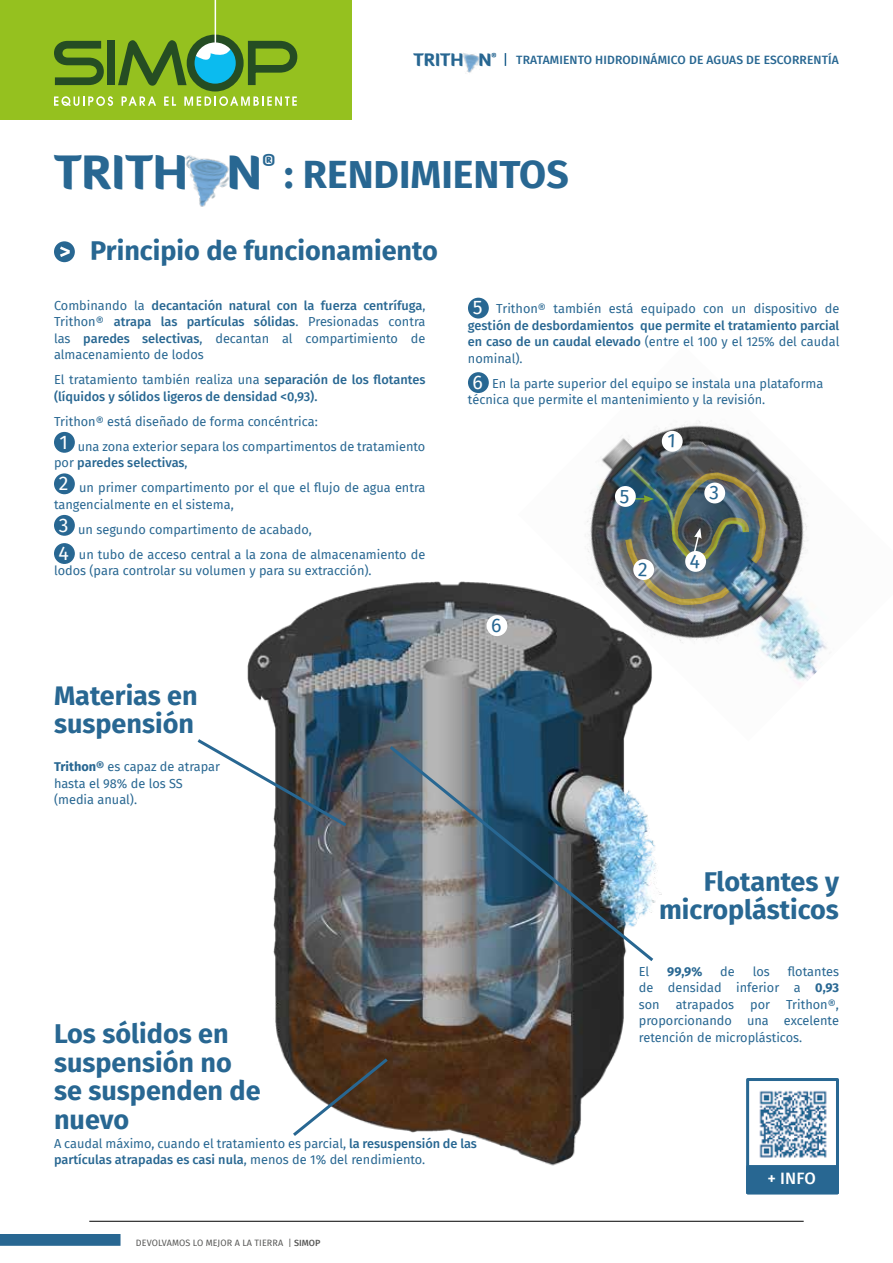
<style>
.page{position:relative;width:893px;height:1263px;background:#fff}
.page>*{position:absolute;margin:0;border:0;box-sizing:border-box;transform-origin:0 0}
.t1{font:900 46.05px "Diavlo";color:#286792}
.t2{font:700 39.15px "Fira Sans";color:#286792}
.t3{font:700 27px/28.5px "Fira Sans";color:#286792}
.t4{font:19.5px "Fira Sans";color:#286792}
.t5{font:900 17.25px "Diavlo";color:#286792}
.t6{font:500 16.5px "Fira Sans";color:#fff}
.t7{font:12.75px/16.5px "Fira Sans";color:#286792}
.t8{font:500 12.75px/16.5px "Fira Sans";color:#286792}
.t9{font:700 12.75px "Fira Sans";color:#286792}
.t10{font:500 12px "Fira Sans";letter-spacing:.01em;color:#286792}
.t11{font:900 10.05px "Diavlo";color:#286792}
.t12{font:9px "Fira Sans";letter-spacing:.01em;color:#575756}
.s1{font-weight:500}
.s2{font-weight:400}
.s3{font-size:19.5px;color:#fff}
.s4{font-weight:700}
</style>
<div class="page">
<div style="left:746px;top:1078px;width:93px;height:116px;border:3px solid #286792"></div>
<div style="left:746px;top:1165px;width:93px;height:29px;background:#286792"></div>
<img style="left:759px;top:1090px;width:68px;height:68px">
<img style="left:587px;top:420px;width:240px;height:265px">
<img style="left:247px;top:569px;width:429px;height:597px">
<img style="left:386px;top:743px;width:271px;height:221px">
<div style="left:54px;top:432px;width:21px;height:21px;background:#286792;border-radius:50%"></div>
<div style="left:54px;top:473px;width:21px;height:21px;background:#286792;border-radius:50%"></div>
<div style="left:54px;top:515px;width:21px;height:21px;background:#286792;border-radius:50%"></div>
<div style="left:54px;top:543px;width:21px;height:21px;background:#286792;border-radius:50%"></div>
<div style="left:468px;top:298px;width:21px;height:20px;background:#286792;border-radius:50%"></div>
<div style="left:468px;top:372px;width:21px;height:21px;background:#286792;border-radius:50%"></div>
<div style="left:54px;top:241px;width:21px;height:21px;background:#286792;border-radius:50%"></div>
<svg style="left:60px;top:246px;width:10px;height:11px"></svg>
<svg style="left:290px;top:1055px;width:101px;height:84px"></svg>
<svg style="left:197px;top:736px;width:153px;height:93px"></svg>
<div style="left:662px;top:431px;width:21px;height:21px;background:#fff;border-radius:50%"></div>
<div style="left:486px;top:615px;width:21px;height:21px;background:#fff;border-radius:50%"></div>
<div style="left:615px;top:486px;width:21px;height:21px;background:#fff;border-radius:50%"></div>
<hr style="left:89px;top:1221px;width:715px;height:1px;background:#000">
<img style="left:185px;top:155px;width:44px;height:52px">
<div style="left:0;top:0;width:351px;height:119px;background:#95c11f"></div>
<svg style="left:54px;top:35px;width:243px;height:71px"></svg>
<hr style="left:215px;top:0;width:1px;height:47px;background:#fff">
<svg style="left:505px;top:53px;width:1px;height:13px"></svg>
<img style="left:461px;top:53px;width:19px;height:20px">
<div style="left:1px;top:1235px;width:119px;height:10px;background:#286792"></div>
<div style="left:0;top:1234px;width:121px;height:12px;border:2px solid #286792"></div>
<img style="left:620px;top:467px;width:147px;height:141px">
<p class="t11" style="left:492px;top:50px;width:7px">®</p>
<h3 class="t5" style="left:414px;top:48px;width:80px">TRITH N</h3>
<p class="t10" style="left:516px;top:51px;width:324px">TRATAMIENTO HIDRODINÁMICO DE AGUAS DE ESCORRENTÍA</p>
<h1 class="t1" style="left:54px;top:142px;width:223px">TRITH N<sup>®</sup></h1>
<h2 class="t2" style="left:284px;top:141px;width:286px">: RENDIMIENTOS</h2>
<h3 class="t3" style="left:90px;top:235px;width:349px">Principio de funcionamiento</h3>
<p class="t7" style="left:54px;top:297px;width:373px;text-align:justify">Combinando la <span class="s1">decantación natural con la fuerza centrífuga</span>, Trithon® <span class="s1">atrapa las partículas sólidas</span>. Presionadas contra las <span class="s1">paredes selectivas</span>, decantan al compartimiento de almacenamiento de lodos</p>
<p class="t8" style="left:54px;top:371px;width:373px"><span class="s2">El tratamiento también realiza una</span> separación de los flotantes (líquidos y sólidos ligeros de densidad &lt;0,93).</p>
<p class="t7" style="left:60px;top:408px;width:367px;line-height:25px;text-indent:-6px">Trithon® está diseñado de forma concéntrica:<br><sup>1</sup> una zona exterior separa los compartimentos de tratamiento</p>
<p class="t7" style="left:59px;top:450px;width:368px;line-height:25px;text-indent:-5px">por <span class="s1">paredes selectivas</span>,<br><sup>2</sup> un primer compartimento por el que el flujo de agua entra</p>
<p class="t7" style="left:59px;top:491px;width:368px;line-height:25px;text-indent:-5px">tangencialmente en el sistema,<br><sup>3</sup> un segundo compartimento de acabado,<br><span class="s3">4</span> un tubo de acceso central a la zona de almacenamiento de</p>
<p class="t7" style="left:54px;top:562px;width:319px">lodos (para controlar su volumen y para su extracción).</p>
<h3 class="t3" style="left:54px;top:679px;width:145px">Materias en suspensión</h3>
<p class="t7" style="left:54px;top:758px;width:168px"><span class="s4">Trithon®</span> es capaz de atrapar hasta el 98% de los SS (media anual).</p>
<h3 class="t3" style="left:54px;top:1018px;width:208px">Los sólidos en suspensión no se suspenden de nuevo</h3>
<p class="t7" style="left:468px;top:300px;width:373px;text-align:justify;text-indent:5px"><span class="s3">5</span> Trithon® también está equipado con un dispositivo de <span class="s1">gestión de desbordamientos que permite el tratamiento parcial en caso de un caudal elevado</span> (entre el 100 y el 125% del caudal nominal).</p>
<p class="t7" style="left:468px;top:375px;width:357px;text-indent:5px"><span class="s3">6</span> En la parte superior del equipo se instala una plataforma técnica que permite el mantenimiento y la revisión.</p>
<h3 class="t4" style="left:491px;top:610px;width:12px">6</h3>
<h3 class="t3" style="left:659px;top:865px;width:181px;text-align:right">Flotantes y microplásticos</h3>
<p class="t7" style="left:639px;top:963px;width:202px;text-align:justify;text-indent:149px">flotantes de densidad inferior a <span class="s4">0,93 </span>son</p>
<p class="t7" style="left:639px;top:963px;width:12px">El</p>
<p class="t9" style="left:667px;top:961px;width:37px">99,9%</p>
<p class="t7" style="left:720px;top:963px;width:16px">de</p>
<p class="t7" style="left:753px;top:963px;width:19px">los</p>
<p class="t7" style="left:639px;top:996px;width:202px;text-align:justify;text-indent:147px">Trithon®, proporcionando una excelente retención de microplásticos.</p>
<p class="t7" style="left:676px;top:996px;width:60px">atrapados</p>
<p class="t7" style="left:750px;top:996px;width:21px">por</p>
<p class="t7" style="left:54px;top:1135px;width:424px">A caudal máximo, cuando el tratamiento es parcial, <span class="s1">la resuspensión de las partículas atrapadas es casi nula</span>, menos de 1% del rendimiento.</p>
<p class="t12" style="left:136px;top:1236px;width:186px">DEVOLVAMOS LO MEJOR A LA TIERRA | <span class="s1">SIMOP</span></p>
<p class="t6" style="left:767px;top:1165px;width:50px">+ INFO</p>
</div>
